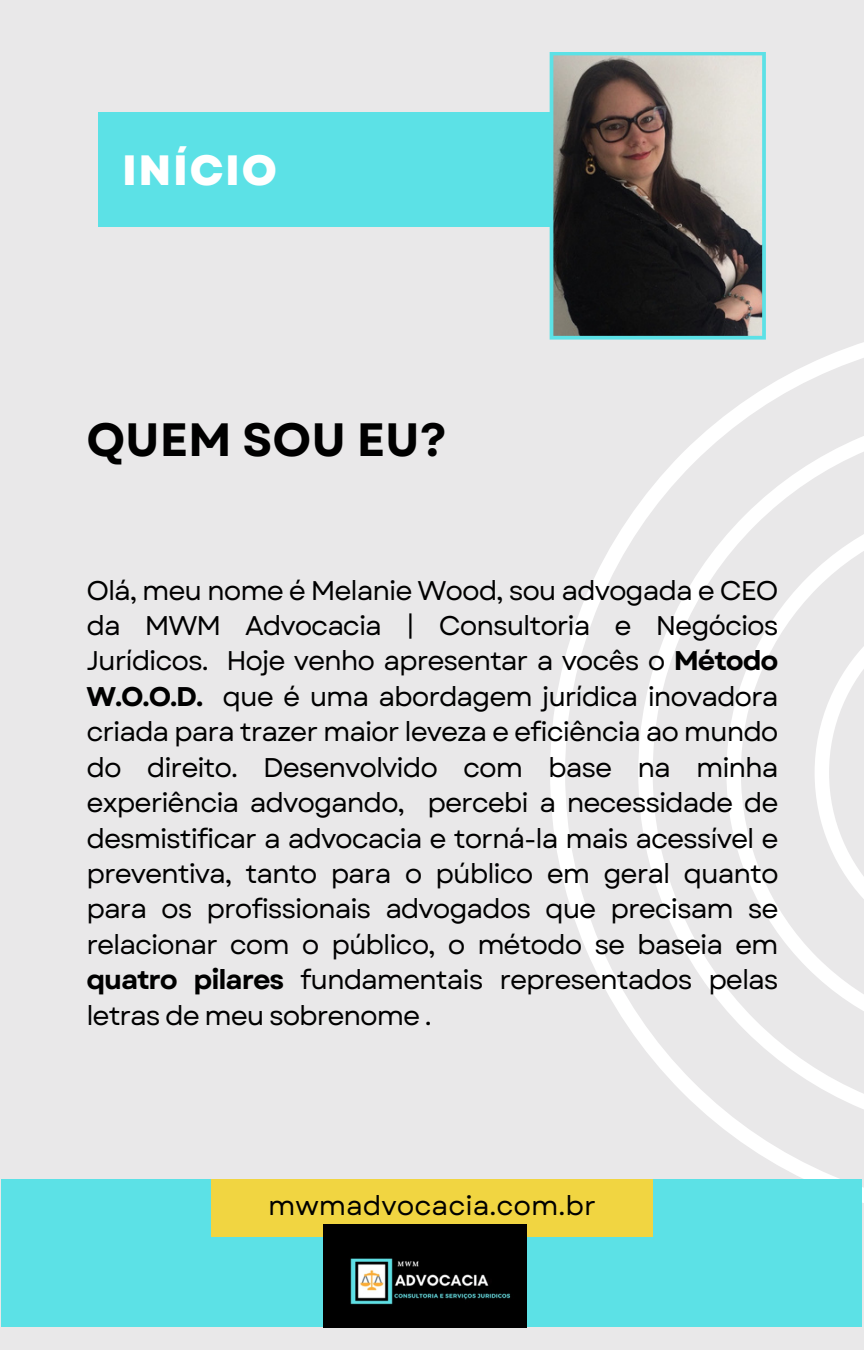
<style>
.page{position:relative;width:864px;height:1350px;background:#e9e8e9}
.page>*{position:absolute;margin:0;border:0;box-sizing:border-box;transform-origin:0 0}
.t1{font:700 46.57px "Garet";color:#000}
.t2{font:800 42.3px "Garet";letter-spacing:.04em;color:#fff}
.t3{font:27px/35.6px "Garet";letter-spacing:-.04em;color:#000;text-align:justify}
.t4{font:27px "Garet";color:#000}
.s1{font-weight:700}
</style>
<div class="page">
<div style="left:98px;top:112px;width:452px;height:115px;background:#5ce1e6"></div>
<svg style="left:550px;top:342px;width:314px;height:861px"></svg>
<div style="left:2px;top:1180px;width:860px;height:147px;background:#5ce1e6"></div>
<div style="left:211px;top:1180px;width:442px;height:57px;background:#f1d541"></div>
<svg style="left:550px;top:52px;width:216px;height:288px;background:#636360"></svg>
<img style="left:324px;top:1224px;width:202px;height:103px">
<p class="t2" style="left:122px;top:139px;width:156px">INÍCIO</p>
<p class="t1" style="left:86px;top:406px;width:362px">QUEM SOU EU?</p>
<p class="t3" style="left:86px;top:572px;width:694px">Olá, meu nome é Melanie Wood, sou advogada e CEO da MWM Advocacia | Consultoria e Negócios Jurídicos. Hoje venho apresentar a vocês o <span class="s1">Método W.O.O.D.</span> que é uma abordagem jurídica inovadora criada para trazer maior leveza e eficiência ao mundo do direito. Desenvolvido com base na minha experiência advogando, percebi a necessidade de desmistificar a advocacia e torná-la mais acessível e preventiva, tanto para o público em geral quanto para os profissionais advogados que precisam se relacionar com o público, o método se baseia em <span class="s1">quatro pilares</span> fundamentais representados pelas letras de meu sobrenome .</p>
<p class="t4" style="left:268px;top:1186px;width:329px">mwmadvocacia.com.br</p>
</div>
